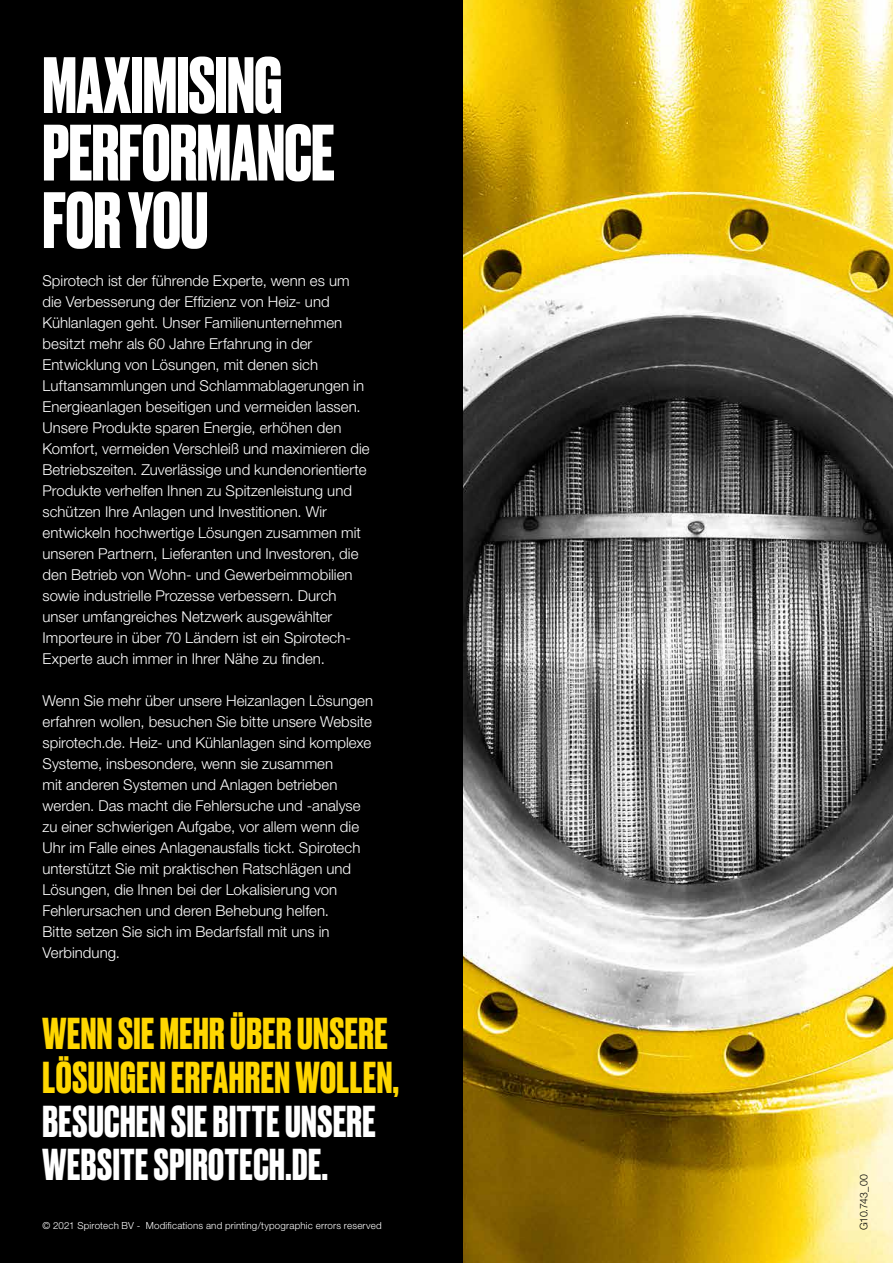
<style>
.page{position:relative;width:893px;height:1263px;background:#000}
.page>*{position:absolute;margin:0;border:0;box-sizing:border-box;transform-origin:0 0}
.t1{font:700 75px/67.5px "Druk";letter-spacing:-.005em;color:#fff}
.t2{font:700 42px/43.5px "Druk";letter-spacing:.015em;color:#ffd700}
.t3{font:700 42px/43.5px "Druk";letter-spacing:.015em;color:#fff}
.t4{font:300 15px/21px "Helvetica Neue LT Std";color:#fff}
.t5{font:300 10.5px "Helvetica Neue LT Std";letter-spacing:-.025em;color:#000}
.t6{font:300 9.75px "Helvetica Neue LT Std";letter-spacing:.02em;color:#fff}
</style>
<div class="page">
<img style="left:463px;top:0;width:430px;height:1263px">
<h1 class="t1" style="left:43px;top:48px;width:293px">MAXIMISING<br>PERFORMANCE<br>FOR YOU</h1>
<p class="t4" style="left:43px;top:270px;width:329px">Spirotech ist der führende Experte, wenn es um die Verbesserung der Effizienz von Heiz- und Kühlanlagen geht. Unser Familienunternehmen besitzt mehr als 60 Jahre Erfahrung in der Entwicklung von Lösungen, mit denen sich Luftansammlungen und Schlammablagerungen in Energieanlagen beseitigen und vermeiden lassen.<br>Unsere Produkte sparen Energie, erhöhen den Komfort, vermeiden Verschleiß und maximieren die Betriebszeiten. Zuverlässige und kundenorientierte Produkte verhelfen Ihnen zu Spitzenleistung und schützen Ihre Anlagen und Investitionen. Wir entwickeln hochwertige Lösungen zusammen mit unseren Partnern, Lieferanten und Investoren, die den Betrieb von Wohn- und Gewerbeimmobilien sowie industrielle Prozesse verbessern. Durch unser umfangreiches Netzwerk ausgewählter Importeure in über 70 Ländern ist ein Spirotech-Experte auch immer in Ihrer Nähe zu finden.</p>
<p class="t4" style="left:43px;top:690px;width:332px">Wenn Sie mehr über unsere Heizanlagen Lösungen erfahren wollen, besuchen Sie bitte unsere Website spirotech.de. Heiz- und Kühlanlagen sind komplexe Systeme, insbesondere, wenn sie zusammen<br>mit anderen Systemen und Anlagen betrieben werden. Das macht die Fehlersuche und -analyse zu einer schwierigen Aufgabe, vor allem wenn die Uhr im Falle eines Anlagenausfalls tickt. Spirotech unterstützt Sie mit praktischen Ratschlägen und Lösungen, die Ihnen bei der Lokalisierung von Fehlerursachen und deren Behebung helfen.<br>Bitte setzen Sie sich im Bedarfsfall mit uns in Verbindung.</p>
<h2 class="t2" style="left:43px;top:1010px;width:358px">WENN SIE MEHR ÜBER UNSERE<br>LÖSUNGEN ERFAHREN WOLLEN,</h2>
<h2 class="t3" style="left:43px;top:1097px;width:335px">BESUCHEN SIE BITTE UNSERE<br>WEBSITE SPIROTECH.DE.</h2>
<p class="t6" style="left:43px;top:1220px;width:341px">© 2021 Spirotech BV - Modifications and printing/typographic errors reserved</p>
<p class="t5" style="left:857px;top:1230px;width:57px;rotate:-90deg">G10.743_00</p>
</div>
